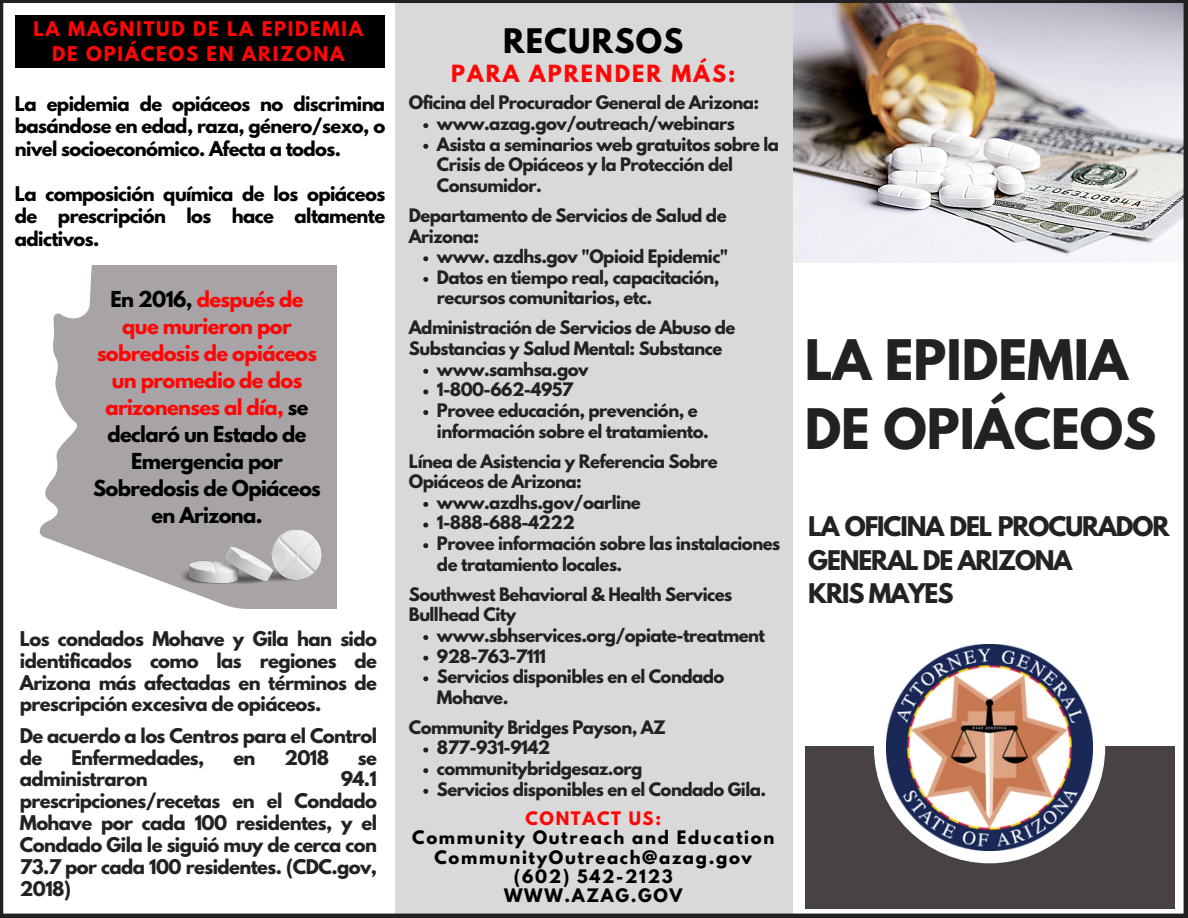
<style>
.page{position:relative;width:1188px;height:918px;background:#fff}
.page>*{position:absolute;margin:0;border:0;box-sizing:border-box;transform-origin:0 0}
.t1{font:700 49.5px/68.7px "League Spartan";color:#222}
.t2{font:700 30px "League Spartan";letter-spacing:.04em;color:#000}
.t3{font:700 24px/33.8px "League Spartan";letter-spacing:-.045em;color:#222}
.t4{font:700 21px "League Spartan";letter-spacing:.1em;color:#ff0606}
.t5{font:700 19.5px/27px "League Spartan";letter-spacing:-.035em;color:#ff0606;text-align:center}
.t6{font:700 18px/21.9px "League Spartan";letter-spacing:-.035em;color:#222;text-align:justify}
.t7{font:700 18px/22.5px "League Spartan";letter-spacing:-.035em;color:#000;text-align:justify}
.t8{font:700 18px/24.8px "League Spartan";letter-spacing:.1em;color:#ff0606;text-align:center}
.t9{font:700 16.5px/20.7px "League Spartan";letter-spacing:-.035em;color:#222}
.t10{font:700 16.5px "League Spartan";letter-spacing:.1em;color:#000}
.t11{font:700 16.5px "League Spartan";letter-spacing:.1em;color:#ff0606}
.s1{color:#000}
</style>
<div class="page">
<img style="left:793px;top:3px;width:391px;height:259px">
<div style="left:396px;top:0;width:397px;height:918px;background:#d9d9d9"></div>
<hr style="left:0;top:0;width:1187px;height:3px;background:#222">
<hr style="left:0;top:0;width:3px;height:918px;background:#222">
<hr style="left:1px;top:914px;width:1187px;height:4px;background:#222">
<hr style="left:1184px;top:0;width:4px;height:918px;background:#222">
<svg style="left:39px;top:265px;width:297px;height:343px;background:#b4b0b2"></svg>
<img style="left:179px;top:530px;width:143px;height:54px">
<div style="left:15px;top:15px;width:370px;height:53px;background:#000"></div>
<div style="left:805px;top:746px;width:369px;height:163px;background:#494242"></div>
<div style="left:874px;top:632px;width:231px;height:231px;background:#fff;border-radius:50%"></div>
<img style="left:887px;top:645px;width:206px;height:206px">
<svg style="left:423px;top:123px;width:5px;height:5px"></svg>
<svg style="left:423px;top:144px;width:5px;height:5px"></svg>
<svg style="left:423px;top:256px;width:5px;height:5px"></svg>
<svg style="left:423px;top:277px;width:5px;height:5px"></svg>
<svg style="left:423px;top:369px;width:5px;height:5px"></svg>
<svg style="left:423px;top:389px;width:5px;height:5px"></svg>
<svg style="left:423px;top:410px;width:5px;height:5px"></svg>
<svg style="left:423px;top:502px;width:5px;height:5px"></svg>
<svg style="left:423px;top:523px;width:5px;height:5px"></svg>
<svg style="left:423px;top:543px;width:5px;height:5px"></svg>
<svg style="left:423px;top:635px;width:5px;height:5px"></svg>
<svg style="left:423px;top:656px;width:5px;height:5px"></svg>
<svg style="left:423px;top:676px;width:5px;height:5px"></svg>
<svg style="left:423px;top:748px;width:5px;height:5px"></svg>
<svg style="left:423px;top:768px;width:5px;height:5px"></svg>
<svg style="left:423px;top:789px;width:5px;height:5px"></svg>
<p class="t8" style="left:34px;top:19px;width:331px">LA MAGNITUD DE LA EPIDEMIA<br>DE OPIÁCEOS EN ARIZONA</p>
<p class="t7" style="left:15px;top:95px;width:372px">La epidemia de opiáceos no discrimina basándose en edad, raza, género/sexo, o nivel socioeconómico. Afecta a todos.</p>
<p class="t7" style="left:15px;top:185px;width:372px">La composición química de los opiáceos de prescripción los hace altamente adictivos.</p>
<p class="t5" style="left:93px;top:288px;width:229px"><span class="s1">En 2016,</span> después de que murieron por sobredosis de opiáceos un promedio de dos arizonenses al día, <span class="s1">se declaró un Estado de<br>Emergencia por<br>Sobredosis de Opiáceos en Arizona.</span></p>
<p class="t6" style="left:20px;top:630px;width:359px">Los condados Mohave y Gila han sido identificados como las regiones de Arizona más afectadas en términos de prescripción excesiva de opiáceos.</p>
<p class="t6" style="left:20px;top:727px;width:359px">De acuerdo a los Centros para el Control de</p>
<p class="t6" style="left:71px;top:749px;width:135px">Enfermedades,</p>
<p class="t6" style="left:233px;top:749px;width:24px">en</p>
<p class="t6" style="left:284px;top:749px;width:46px">2018</p>
<p class="t6" style="left:358px;top:749px;width:21px">se</p>
<p class="t6" style="left:20px;top:771px;width:129px">administraron</p>
<p class="t6" style="left:20px;top:771px;width:359px;text-indent:321px">94.1 prescripciones/recetas en el Condado Mohave por cada 100 residentes, y el Condado Gila le siguió muy de cerca con 73.7 por cada 100 residentes. (CDC.gov, 2018)</p>
<p class="t2" style="left:503px;top:26px;width:182px">RECURSOS</p>
<p class="t4" style="left:451px;top:63px;width:286px">PARA APRENDER MÁS:</p>
<p class="t9" style="left:437px;top:115px;width:299px">www.azag.gov/outreach/webinars</p>
<p class="t9" style="left:437px;top:136px;width:344px">Asista a seminarios web gratuitos sobre la<br>Crisis de Opiáceos y la Protección del<br>Consumidor.</p>
<p class="t9" style="left:409px;top:95px;width:352px">Oficina del Procurador General de Arizona:</p>
<p class="t9" style="left:409px;top:207px;width:319px">Departamento de Servicios de Salud de<br>Arizona:</p>
<p class="t9" style="left:437px;top:248px;width:293px">www. azdhs.gov "Opioid Epidemic"</p>
<p class="t9" style="left:437px;top:269px;width:284px">Datos en tiempo real, capacitación, recursos comunitarios, etc.</p>
<p class="t9" style="left:409px;top:320px;width:328px">Administración de Servicios de Abuso de<br>Substancias y Salud Mental: Substance</p>
<p class="t9" style="left:437px;top:361px;width:153px">www.samhsa.gov</p>
<p class="t9" style="left:437px;top:381px;width:138px">1-800-662-4957</p>
<p class="t9" style="left:437px;top:402px;width:273px">Provee educación, prevención, e información sobre el tratamiento.</p>
<p class="t9" style="left:409px;top:453px;width:310px">Línea de Asistencia y Referencia Sobre<br>Opiáceos de Arizona:</p>
<p class="t9" style="left:437px;top:494px;width:205px">www.azdhs.gov/oarline</p>
<p class="t9" style="left:437px;top:515px;width:139px">1-888-688-4222</p>
<p class="t9" style="left:437px;top:535px;width:345px">Provee información sobre las instalaciones de tratamiento locales.</p>
<p class="t9" style="left:409px;top:586px;width:325px">Southwest Behavioral &amp; Health Services</p>
<p class="t9" style="left:409px;top:606px;width:109px">Bullhead City</p>
<p class="t9" style="left:437px;top:627px;width:330px">www.sbhservices.org/opiate-treatment</p>
<p class="t9" style="left:437px;top:648px;width:111px">928-763-7111</p>
<p class="t9" style="left:437px;top:668px;width:289px">Servicios disponibles en el Condado<br>Mohave.</p>
<p class="t9" style="left:437px;top:740px;width:115px">877-931-9142</p>
<p class="t9" style="left:437px;top:760px;width:207px">communitybridgesaz.org</p>
<p class="t9" style="left:437px;top:781px;width:331px">Servicios disponibles en el Condado Gila.</p>
<p class="t9" style="left:409px;top:719px;width:259px">Community Bridges Payson, AZ</p>
<p class="t11" style="left:526px;top:810px;width:137px">CONTACT US:</p>
<p class="t10" style="left:412px;top:830px;width:364px">Community Outreach and Education</p>
<p class="t10" style="left:435px;top:849px;width:319px">CommunityOutreach@azag.gov</p>
<p class="t10" style="left:514px;top:868px;width:160px">(602) 542-2123</p>
<p class="t10" style="left:504px;top:887px;width:180px">WWW.AZAG.GOV</p>
<p class="t1" style="left:805px;top:332px;width:353px">LA EPIDEMIA<br>DE OPIÁCEOS</p>
<p class="t3" style="left:808px;top:513px;width:363px">LA OFICINA DEL PROCURADOR<br>GENERAL DE ARIZONA</p>
<p class="t3" style="left:808px;top:580px;width:147px">KRIS MAYES</p>
</div>
